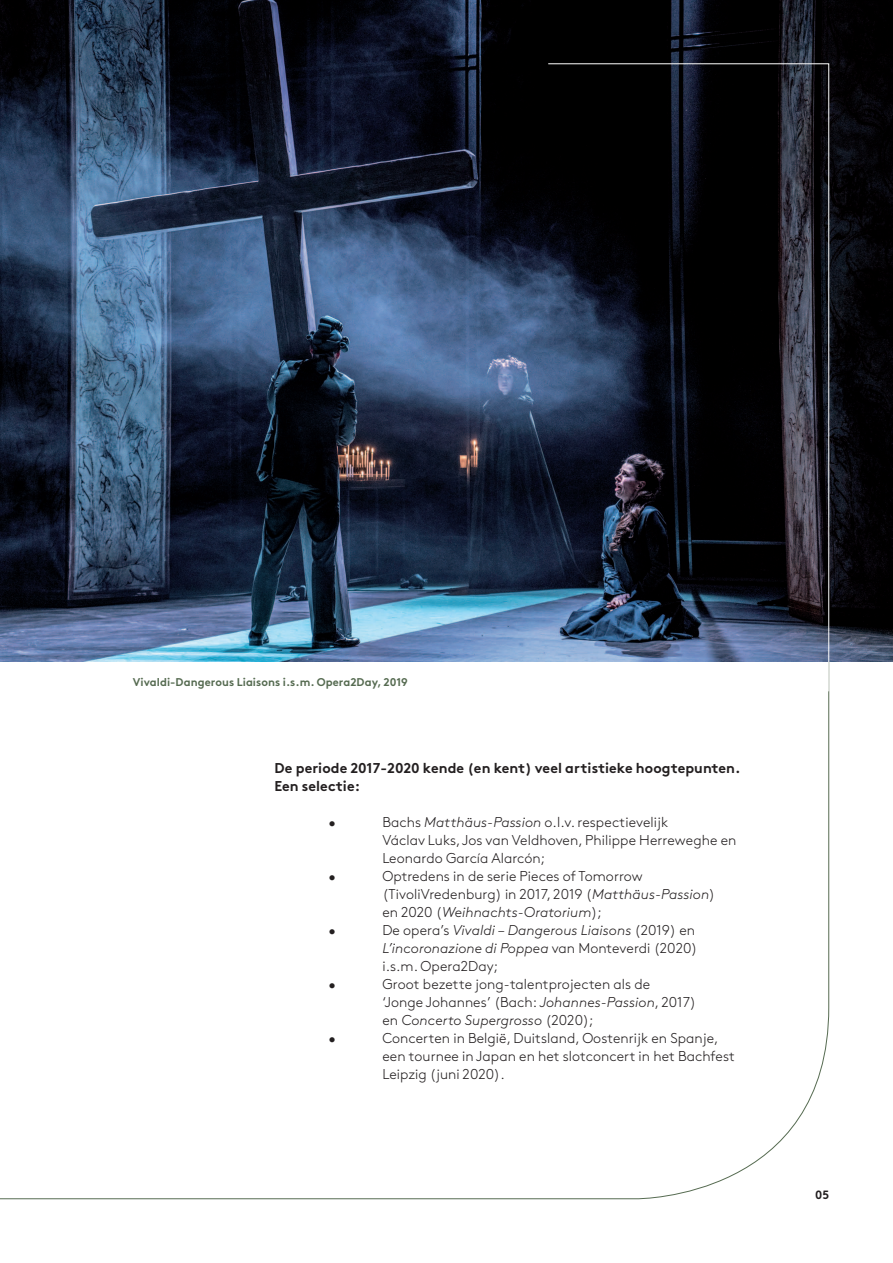
<style>
.page{position:relative;width:893px;height:1263px;background:#fff}
.page>*{position:absolute;margin:0;border:0;box-sizing:border-box;transform-origin:0 0}
.t1{font:300 14.25px/18px "Brown";letter-spacing:.005em;color:#231f20}
.t2{font:700 14.25px/18px "Brown";letter-spacing:.005em;color:#231f20}
.t3{font:700 12px "Brown";color:#231f20}
.t4{font:700 11.25px "Brown";letter-spacing:.005em;color:#566b51}
.s1{font-style:italic}
</style>
<div class="page">
<img style="left:0;top:0;width:893px;height:661px">
<svg style="left:548px;top:63px;width:281px;height:629px"></svg>
<p class="t4" style="left:133px;top:673px;width:277px">Vivaldi-Dangerous Liaisons i.s.m. Opera2Day, 2019</p>
<p class="t2" style="left:274px;top:757px;width:468px">De periode 2017-2020 kende (en kent) veel artistieke hoogtepunten.<br>Een selectie:</p>
<p class="t1" style="left:328px;top:812px;width:9px">•</p>
<p class="t1" style="left:382px;top:812px;width:355px">Bachs <span class="s1">Matthäus-Passion</span> o.l.v. respectievelijk<br>Václav Luks, Jos van Veldhoven, Philippe Herreweghe en<br>Leonardo García Alarcón;</p>
<p class="t1" style="left:328px;top:866px;width:9px">•</p>
<p class="t1" style="left:382px;top:866px;width:334px">Optredens in de serie Pieces of Tomorrow (TivoliVredenburg) in 2017, 2019 (<span class="s1">Matthäus-Passion</span>) en 2020 (<span class="s1">Weihnachts-Oratorium</span>);</p>
<p class="t1" style="left:328px;top:920px;width:9px">•</p>
<p class="t1" style="left:382px;top:920px;width:317px">De opera’s <span class="s1">Vivaldi – Dangerous Liaisons</span> (2019) en<br><span class="s1">L’incoronazione di Poppea</span> van Monteverdi (2020) i.s.m. Opera2Day;</p>
<p class="t1" style="left:328px;top:974px;width:9px">•</p>
<p class="t1" style="left:382px;top:974px;width:315px">Groot bezette jong-talentprojecten als de<br>‘Jonge Johannes’ (Bach: <span class="s1">Johannes-Passion</span>, 2017) en <span class="s1">Concerto Supergrosso</span> (2020);</p>
<p class="t1" style="left:328px;top:1028px;width:9px">•</p>
<p class="t1" style="left:382px;top:1028px;width:354px">Concerten in België, Duitsland, Oostenrijk en Spanje, een tournee in Japan en het slotconcert in het Bachfest<br>Leipzig (juni 2020).</p>
<p class="t3" style="left:815px;top:1185px;width:15px">05</p>
</div>
